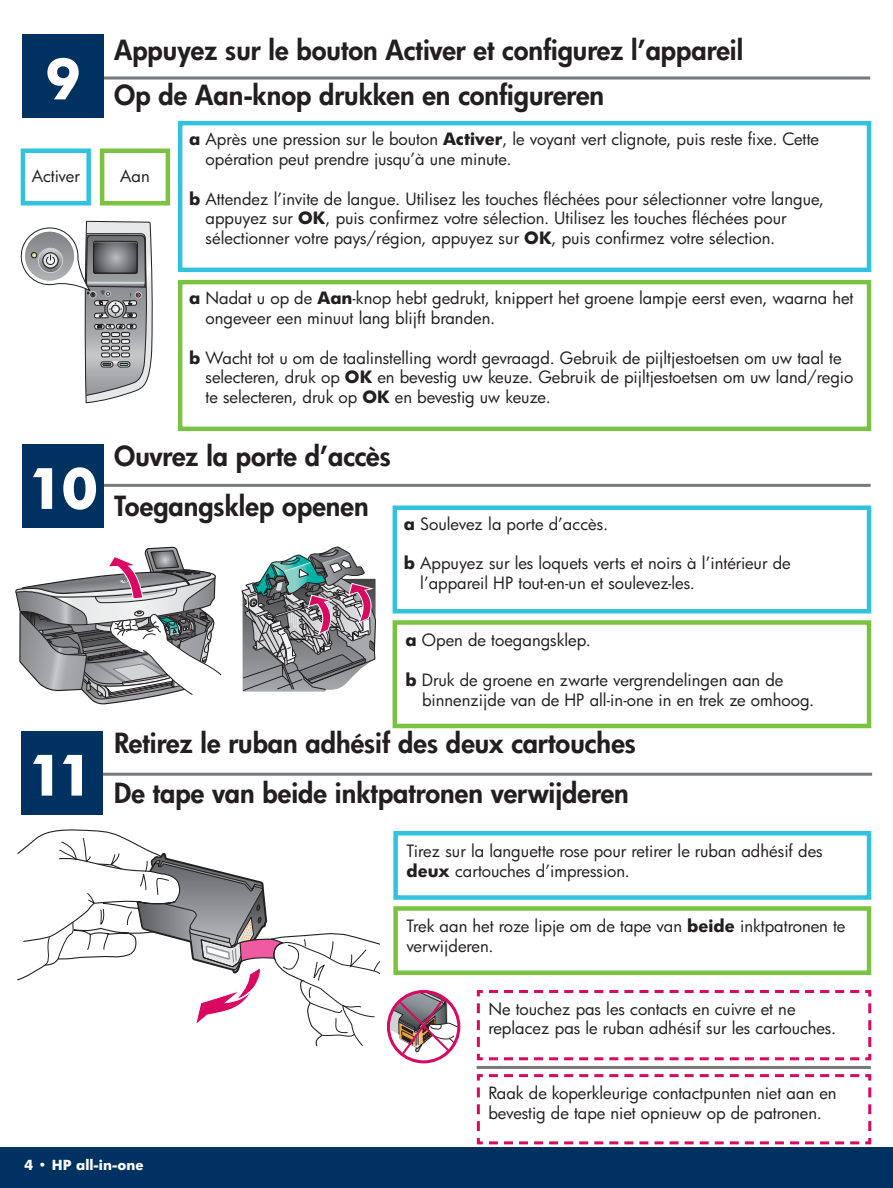
<style>
.page{position:relative;width:893px;height:1188px;background:#fff}
.page>*{position:absolute;margin:0;border:0;box-sizing:border-box;transform-origin:0 0}
.t1{font:700 54px "Futura";color:#fff}
.t2{font:800 27px "Futura";color:#231f20}
.t3{font:16.5px/19.8px "Futura";color:#231f20}
.t4{font:700 13.5px "Futura";color:#fff}
.s1{font-weight:700}
</style>
<div class="page">
<div style="left:0;top:1148px;width:892px;height:40px;background:#003261"></div>
<hr style="left:26px;top:484px;width:844px;height:3px;background:#77787b">
<hr style="left:27px;top:773px;width:845px;height:3px;background:#77787b">
<hr style="left:476px;top:1066px;width:394px;height:3px;background:#77787b">
<div style="left:23px;top:444px;width:81px;height:84px;background:#003261"></div>
<div style="left:21px;top:731px;width:81px;height:84px;background:#003261"></div>
<div style="left:22px;top:34px;width:82px;height:84px;background:#003261"></div>
<svg style="left:104px;top:76px;width:766px;height:4px;background:#98999b"></svg>
<svg style="left:17px;top:830px;width:362px;height:217px"></svg>
<svg style="left:388px;top:991px;width:72px;height:71px"></svg>
<svg style="left:21px;top:221px;width:132px;height:182px"></svg>
<svg style="left:15px;top:547px;width:206px;height:157px"></svg>
<svg style="left:242px;top:547px;width:134px;height:145px"></svg>
<div style="left:392px;top:506px;width:479px;height:108px;border:4px solid #32c2de"></div>
<div style="left:393px;top:831px;width:478px;height:69px;border:4px solid #32c2de"></div>
<svg style="left:476px;top:990px;width:396px;height:71px"></svg>
<div style="left:21px;top:148px;width:70px;height:58px;border:4px solid #32c2de"></div>
<div style="left:178px;top:121px;width:693px;height:151px;border:4px solid #32c2de"></div>
<div style="left:392px;top:620px;width:479px;height:108px;border:4px solid #7cc242"></div>
<div style="left:393px;top:906px;width:478px;height:69px;border:4px solid #7cc242"></div>
<svg style="left:476px;top:1074px;width:396px;height:71px"></svg>
<div style="left:178px;top:280px;width:693px;height:151px;border:4px solid #7cc242"></div>
<div style="left:100px;top:148px;width:70px;height:58px;border:4px solid #7cc242"></div>
<h1 class="t1" style="left:44px;top:55px;width:39px">9</h1>
<p class="t3" style="left:32px;top:167px;width:50px">Activer</p>
<h1 class="t1" style="left:28px;top:464px;width:72px">10</h1>
<h1 class="t1" style="left:28px;top:751px;width:68px">11</h1>
<h2 class="t2" style="left:114px;top:37px;width:630px">Appuyez sur le bouton Activer et configurez l’appareil</h2>
<h2 class="t2" style="left:114px;top:82px;width:491px">Op de Aan-knop drukken en configureren</h2>
<p class="t3" style="left:120px;top:167px;width:31px">Aan</p>
<p class="t3" style="left:206px;top:131px;width:615px;text-indent:-16px"><span class="s1">a</span> Après une pression sur le bouton <span class="s1">Activer</span> , le voyant vert clignote, puis reste fixe. Cette opération peut prendre jusqu’à une minute.</p>
<p class="t3" style="left:206px;top:190px;width:620px;text-indent:-16px"><span class="s1">b</span> Attendez l’invite de langue. Utilisez les touches fléchées pour sélectionner votre langue, appuyez sur <span class="s1">OK</span> , puis confirmez votre sélection. Utilisez les touches fléchées pour sélectionner votre pays/région, appuyez sur <span class="s1">OK</span> , puis confirmez votre sélection.</p>
<p class="t3" style="left:206px;top:290px;width:649px;text-indent:-16px"><span class="s1">a</span> Nadat u op de <span class="s1">Aan</span> -knop hebt gedrukt, knippert het groene lampje eerst even, waarna het ongeveer een minuut lang blijft branden.</p>
<p class="t3" style="left:206px;top:349px;width:649px;text-indent:-16px"><span class="s1">b</span> Wacht tot u om de taalinstelling wordt gevraagd. Gebruik de pijltjestoetsen om uw taal te selecteren, druk op <span class="s1">OK</span> en bevestig uw keuze. Gebruik de pijltjestoetsen om uw land/regio te selecteren, druk op <span class="s1">OK</span> en bevestig uw keuze.</p>
<h2 class="t2" style="left:114px;top:443px;width:278px">Ouvrez la porte d’accès</h2>
<h2 class="t2" style="left:114px;top:493px;width:256px">Toegangsklep openen</h2>
<p class="t3" style="left:404px;top:515px;width:206px"><span class="s1">a</span> Soulevez la porte d’accès.</p>
<p class="t3" style="left:420px;top:555px;width:372px;text-indent:-16px"><span class="s1">b</span> Appuyez sur les loquets verts et noirs à l’intérieur de l’appareil HP tout-en-un et soulevez-les.</p>
<p class="t3" style="left:405px;top:632px;width:187px"><span class="s1">a</span> Open de toegangsklep.</p>
<p class="t3" style="left:422px;top:671px;width:394px;text-indent:-16px"><span class="s1">b</span> Druk de groene en zwarte vergrendelingen aan de binnenzijde van de HP all-in-one in en trek ze omhoog.</p>
<h2 class="t2" style="left:114px;top:730px;width:523px">Retirez le ruban adhésif des deux cartouches</h2>
<h2 class="t2" style="left:114px;top:780px;width:516px">De tape van beide inktpatronen verwijderen</h2>
<p class="t3" style="left:406px;top:843px;width:418px">Tirez sur la languette rose pour retirer le ruban adhésif des <span class="s1">deux</span> cartouches d’impression.</p>
<p class="t3" style="left:406px;top:918px;width:440px">Trek aan het roze lipje om de tape van <span class="s1">beide</span> inktpatronen te verwijderen.</p>
<p class="t3" style="left:488px;top:1000px;width:349px">Ne touchez pas les contacts en cuivre et ne replacez pas le ruban adhésif sur les cartouches.</p>
<p class="t3" style="left:488px;top:1084px;width:350px">Raak de koperkleurige contactpunten niet aan en bevestig de tape niet opnieuw op de patronen.</p>
<p class="t4" style="left:24px;top:1159px;width:121px">4 • HP all-in-one</p>
</div>
